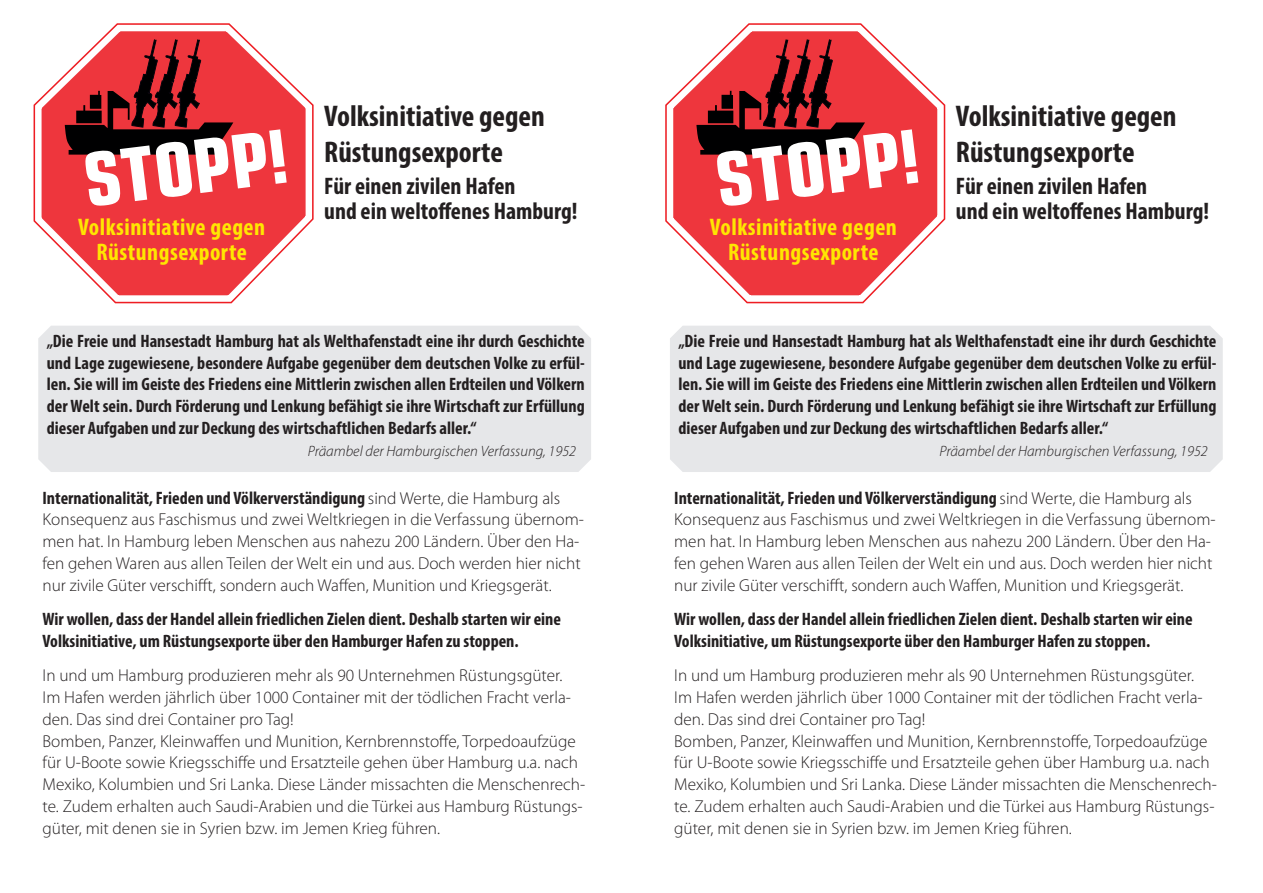
<style>
.page{position:relative;width:1263px;height:893px;background:#fff}
.page>*{position:absolute;margin:0;border:0;box-sizing:border-box;transform-origin:0 0}
.t1{font:80.25px "Eurostile Con Hea";color:#fff}
.t2{font:700 condensed 30px "Myriad Pro";color:#231f20}
.t3{font:700 condensed 24px/25.5px "Myriad Pro";color:#231f20}
.t4{font:700 condensed 24px/25px "Myriad Pro";letter-spacing:.02em;color:#ffe601;text-align:center}
.t5{font:700 condensed 18px/21.6px "Myriad Pro";color:#231f20;text-align:justify}
.t6{font:300 17.25px/21.8px "Myriad Pro";color:#231f20}
.t7{font:italic 300 15px "Myriad Pro";color:#231f20}
.s1{font-weight:300;font-stretch:normal;font-size:17.25px}
</style>
<div class="page">
<div style="left:38px;top:326px;width:553px;height:146px;background:#e6e7e9"></div>
<svg style="left:33px;top:23px;width:281px;height:281px"></svg>
<svg style="left:65px;top:39px;width:168px;height:116px;background:#902b30"></svg>
<div style="left:670px;top:326px;width:553px;height:146px;background:#e6e7e9"></div>
<svg style="left:665px;top:23px;width:281px;height:281px"></svg>
<svg style="left:696px;top:39px;width:169px;height:116px;background:#902a2e"></svg>
<p class="t1" style="left:77px;top:123px;width:207px;rotate:-7deg">STOPP!</p>
<p class="t4" style="left:78px;top:214px;width:189px">Volksinitiative gegen<br>Rüstungsexporte</p>
<p class="t2" style="left:324px;top:97px;width:222px">Volksinitiative gegen</p>
<p class="t2" style="left:324px;top:133px;width:180px">Rüstungsexporte</p>
<p class="t3" style="left:324px;top:173px;width:255px">Für einen zivilen Hafen<br>und ein weltoffenes Hamburg!</p>
<p class="t5" style="left:47px;top:330px;width:539px">„Die Freie und Hansestadt Hamburg hat als Welthafenstadt eine ihr durch Geschichte und Lage zugewiesene, besondere Aufgabe gegenüber dem deutschen Volke zu erfül&shy;len. Sie will im Geiste des Friedens eine Mittlerin zwischen allen Erdteilen und Völkern der Welt sein. Durch Förderung und Lenkung befähigt sie ihre Wirtschaft zur Erfüllung dieser Aufgaben und zur Deckung des wirtschaftlichen Bedarfs aller.“</p>
<p class="t7" style="left:308px;top:442px;width:270px">Präambel der Hamburgischen Verfassung, 1952</p>
<p class="t5" style="left:43px;top:486px;width:519px">Internationalität, Frieden und Völkerverständigung <span class="s1">sind Werte, die Hamburg als</span></p>
<p class="t6" style="left:43px;top:508px;width:543px">Konsequenz aus Faschismus und zwei Weltkriegen in die Verfassung übernom&shy;men hat. In Hamburg leben Menschen aus nahezu 200 Ländern. Über den Ha&shy;fen gehen Waren aus allen Teilen der Welt ein und aus. Doch werden hier nicht nur zivile Güter verschifft, sondern auch Waffen, Munition und Kriegsgerät.</p>
<p class="t5" style="left:43px;top:608px;width:520px">Wir wollen, dass der Handel allein friedlichen Zielen dient. Deshalb starten wir eine<br>Volksinitiative, um Rüstungsexporte über den Hamburger Hafen zu stoppen.</p>
<p class="t6" style="left:43px;top:664px;width:530px">In und um Hamburg produzieren mehr als 90 Unternehmen Rüstungsgüter.<br>Im Hafen werden jährlich über 1000 Container mit der tödlichen Fracht verla&shy;den. Das sind drei Container pro Tag!</p>
<p class="t6" style="left:43px;top:730px;width:544px">Bomben, Panzer, Kleinwaffen und Munition, Kernbrennstoffe, Torpedoaufzüge für U-Boote sowie Kriegsschiffe und Ersatzteile gehen über Hamburg u.a. nach Mexiko, Kolumbien und Sri Lanka. Diese Länder missachten die Menschenrech&shy;te. Zudem erhalten auch Saudi-Arabien und die Türkei aus Hamburg Rüstungs&shy;güter, mit denen sie in Syrien bzw. im Jemen Krieg führen.</p>
<p class="t1" style="left:709px;top:123px;width:207px;rotate:-7deg">STOPP!</p>
<p class="t4" style="left:710px;top:214px;width:189px">Volksinitiative gegen<br>Rüstungsexporte</p>
<p class="t2" style="left:956px;top:97px;width:222px">Volksinitiative gegen</p>
<p class="t2" style="left:956px;top:133px;width:180px">Rüstungsexporte</p>
<p class="t3" style="left:956px;top:173px;width:255px">Für einen zivilen Hafen<br>und ein weltoffenes Hamburg!</p>
<p class="t5" style="left:678px;top:330px;width:539px">„Die Freie und Hansestadt Hamburg hat als Welthafenstadt eine ihr durch Geschichte und Lage zugewiesene, besondere Aufgabe gegenüber dem deutschen Volke zu erfül&shy;len. Sie will im Geiste des Friedens eine Mittlerin zwischen allen Erdteilen und Völkern der Welt sein. Durch Förderung und Lenkung befähigt sie ihre Wirtschaft zur Erfüllung dieser Aufgaben und zur Deckung des wirtschaftlichen Bedarfs aller.“</p>
<p class="t7" style="left:939px;top:442px;width:270px">Präambel der Hamburgischen Verfassung, 1952</p>
<p class="t5" style="left:674px;top:486px;width:519px">Internationalität, Frieden und Völkerverständigung <span class="s1">sind Werte, die Hamburg als</span></p>
<p class="t6" style="left:674px;top:508px;width:543px">Konsequenz aus Faschismus und zwei Weltkriegen in die Verfassung übernom&shy;men hat. In Hamburg leben Menschen aus nahezu 200 Ländern. Über den Ha&shy;fen gehen Waren aus allen Teilen der Welt ein und aus. Doch werden hier nicht nur zivile Güter verschifft, sondern auch Waffen, Munition und Kriegsgerät.</p>
<p class="t5" style="left:674px;top:608px;width:520px">Wir wollen, dass der Handel allein friedlichen Zielen dient. Deshalb starten wir eine<br>Volksinitiative, um Rüstungsexporte über den Hamburger Hafen zu stoppen.</p>
<p class="t6" style="left:674px;top:664px;width:530px">In und um Hamburg produzieren mehr als 90 Unternehmen Rüstungsgüter.<br>Im Hafen werden jährlich über 1000 Container mit der tödlichen Fracht verla&shy;den. Das sind drei Container pro Tag!</p>
<p class="t6" style="left:674px;top:730px;width:544px">Bomben, Panzer, Kleinwaffen und Munition, Kernbrennstoffe, Torpedoaufzüge für U-Boote sowie Kriegsschiffe und Ersatzteile gehen über Hamburg u.a. nach Mexiko, Kolumbien und Sri Lanka. Diese Länder missachten die Menschenrech&shy;te. Zudem erhalten auch Saudi-Arabien und die Türkei aus Hamburg Rüstungs&shy;güter, mit denen sie in Syrien bzw. im Jemen Krieg führen.</p>
</div>
